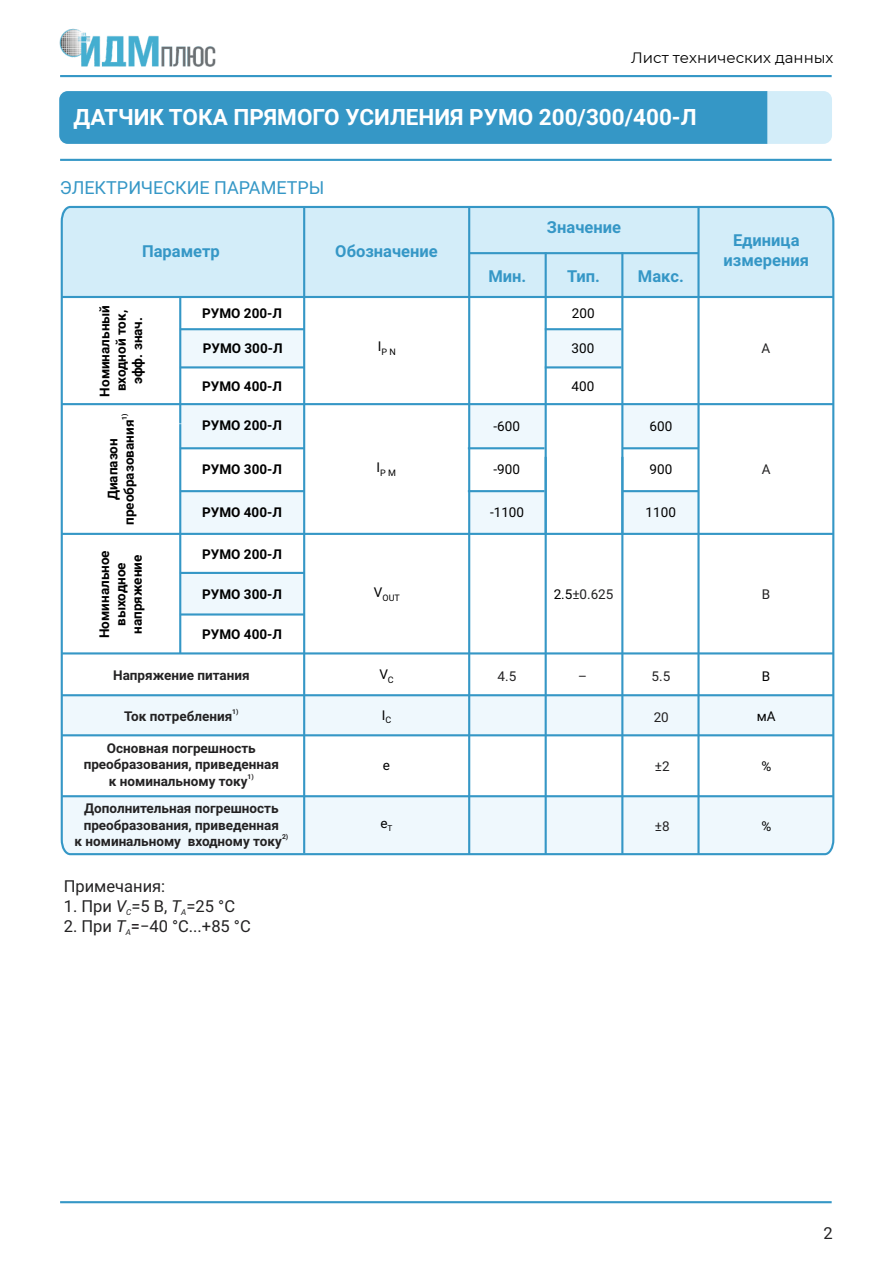
<style>
.page{position:relative;width:893px;height:1263px;background:#fff}
.page>*{position:absolute;margin:0;border:0;box-sizing:border-box;transform-origin:0 0}
.t1{font:700 22.5px "Roboto";color:#fff}
.t2{font:18px "Roboto";color:#3597c6}
.t3{font:700 16.5px/19.8px "Roboto";color:#3597c6;text-align:center}
.t4{font:16.5px "Roboto";color:#232223}
.t5{font:15px "Montserrat";color:#000}
.t6{font:700 13.5px/16.2px "Roboto";color:#232223;text-align:center}
.t7{font:700 13.5px/16.2px "Roboto";color:#000;text-align:center}
.t8{font:13.5px "Roboto";color:#000}
.t9{font:13.5px "Roboto";color:#232223}
.t10{font:13.5px "Calibri";color:#232223}
.t11{font:9px "Roboto";color:#000}
.t12{font:700 6.75px "Roboto";color:#232223}
.t13{font:700 6.75px "Roboto";color:#000}
.s1{color:#000}
.s2{font-style:italic}
.s3{color:#070105}
</style>
<div class="page">
<hr style="left:60px;top:75px;width:772px;height:2px;background:#3597c6">
<hr style="left:60px;top:159px;width:772px;height:2px;background:#3597c6">
<hr style="left:60px;top:1201px;width:772px;height:2px;background:#3597c6">
<svg style="left:59px;top:91px;width:773px;height:53px;background:#439eca"></svg>
<img style="left:59px;top:29px;width:157px;height:38px">
<svg style="left:60px;top:205px;width:775px;height:651px"></svg>
<hr style="left:470px;top:252px;width:228px;height:2px;background:#3597c6">
<hr style="left:61px;top:296px;width:772px;height:2px;background:#3597c6">
<hr style="left:62px;top:403px;width:771px;height:2px;background:#3597c6">
<hr style="left:697px;top:207px;width:3px;height:647px;background:#3597c6">
<hr style="left:468px;top:206px;width:2px;height:648px;background:#3597c6">
<hr style="left:621px;top:252px;width:2px;height:282px;background:#3597c6">
<hr style="left:545px;top:252px;width:2px;height:282px;background:#3597c6">
<hr style="left:303px;top:207px;width:2px;height:646px;background:#3597c6">
<hr style="left:180px;top:328px;width:124px;height:2px;background:#3597c6">
<hr style="left:180px;top:366px;width:124px;height:2px;background:#3597c6">
<hr style="left:179px;top:297px;width:2px;height:126px;background:#3597c6">
<hr style="left:545px;top:328px;width:76px;height:2px;background:#3597c6">
<hr style="left:545px;top:366px;width:76px;height:2px;background:#3597c6">
<hr style="left:180px;top:447px;width:124px;height:2px;background:#3597c6">
<hr style="left:180px;top:490px;width:124px;height:2px;background:#3597c6">
<hr style="left:179px;top:424px;width:2px;height:111px;background:#3597c6">
<hr style="left:62px;top:533px;width:771px;height:2px;background:#3597c6">
<hr style="left:62px;top:694px;width:771px;height:2px;background:#3597c6">
<hr style="left:180px;top:572px;width:124px;height:2px;background:#3597c6">
<hr style="left:180px;top:613px;width:124px;height:2px;background:#3597c6">
<hr style="left:179px;top:535px;width:2px;height:119px;background:#3597c6">
<hr style="left:62px;top:652px;width:771px;height:2px;background:#3597c6">
<hr style="left:621px;top:457px;width:2px;height:397px;background:#3597c6">
<hr style="left:545px;top:457px;width:2px;height:397px;background:#3597c6">
<hr style="left:62px;top:734px;width:771px;height:2px;background:#3597c6">
<hr style="left:62px;top:795px;width:771px;height:2px;background:#3597c6">
<p class="t5" style="left:631px;top:48px;width:204px">Лист технических данных</p>
<h1 class="t1" style="left:73px;top:108px;width:625px">ДАТЧИК ТОКА ПРЯМОГО УСИЛЕНИЯ РУМО 200/300/400-Л</h1>
<h2 class="t2" style="left:60px;top:180px;width:266px">ЭЛЕКТРИЧЕСКИЕ ПАРАМЕТРЫ</h2>
<p class="t3" style="left:142px;top:243px;width:79px">Параметр</p>
<p class="t3" style="left:335px;top:243px;width:104px">Обозначение</p>
<p class="t7" style="left:98px;top:397px;width:93px;rotate:-90deg">Номинальный входной ток, эфф. знач.</p>
<p class="t13" style="left:122px;top:420px;width:8px;rotate:-90deg">1)</p>
<p class="t7" style="left:122px;top:525px;width:106px;rotate:-90deg">преобразования</p>
<p class="t7" style="left:106px;top:500px;width:64px;rotate:-90deg">Диапазон</p>
<p class="t7" style="left:98px;top:638px;width:89px;rotate:-90deg">Номинальное выходное напряжение</p>
<p class="t7" style="left:202px;top:307px;width:81px">РУМО 200-Л</p>
<p class="t7" style="left:203px;top:341px;width:81px">РУМО 300-Л</p>
<p class="t7" style="left:202px;top:379px;width:81px">РУМО 400-Л</p>
<p class="t7" style="left:202px;top:418px;width:81px">РУМО 200-Л</p>
<p class="t7" style="left:202px;top:462px;width:81px">РУМО 300-Л</p>
<p class="t7" style="left:202px;top:506px;width:81px">РУМО 400-Л</p>
<p class="t7" style="left:202px;top:547px;width:81px">РУМО 200-Л</p>
<p class="t7" style="left:202px;top:588px;width:81px">РУМО 300-Л</p>
<p class="t7" style="left:202px;top:627px;width:81px">РУМО 400-Л</p>
<p class="t11" style="left:378px;top:348px;width:20px"><sup>I</sup>P N</p>
<p class="t11" style="left:377px;top:469px;width:21px"><sup>I</sup>P M</p>
<p class="t11" style="left:374px;top:594px;width:27px"><sup>V</sup>OUT</p>
<p class="t3" style="left:547px;top:219px;width:76px">Значение</p>
<p class="t3" style="left:488px;top:268px;width:39px">Мин.</p>
<p class="t3" style="left:567px;top:268px;width:35px">Тип.</p>
<p class="t3" style="left:638px;top:268px;width:47px">Макс.</p>
<p class="t8" style="left:572px;top:308px;width:24px">200</p>
<p class="t8" style="left:493px;top:421px;width:28px">-600</p>
<p class="t8" style="left:572px;top:343px;width:24px">300</p>
<p class="t8" style="left:572px;top:381px;width:24px">400</p>
<p class="t8" style="left:649px;top:421px;width:24px">600</p>
<p class="t8" style="left:493px;top:464px;width:28px">-900</p>
<p class="t8" style="left:649px;top:464px;width:24px">900</p>
<p class="t8" style="left:490px;top:507px;width:36px">-1100</p>
<p class="t8" style="left:646px;top:507px;width:32px">1100</p>
<p class="t3" style="left:724px;top:232px;width:87px">Единица измерения</p>
<p class="t9" style="left:761px;top:343px;width:10px">А</p>
<p class="t9" style="left:762px;top:464px;width:10px">А</p>
<p class="t9" style="left:554px;top:589px;width:61px"><span class="s1">2.5</span>±0.625</p>
<p class="t9" style="left:762px;top:589px;width:10px">В</p>
<p class="t6" style="left:113px;top:668px;width:138px">Напряжение питания</p>
<p class="t8" style="left:379px;top:669px;width:16px">V<sub>C</sub></p>
<p class="t10" style="left:579px;top:669px;width:8px">–</p>
<p class="t8" style="left:762px;top:671px;width:10px">В</p>
<p class="t9" style="left:498px;top:670px;width:20px">4.5</p>
<p class="t9" style="left:652px;top:670px;width:20px">5.5</p>
<p class="t12" style="left:232px;top:709px;width:8px">1)</p>
<p class="t6" style="left:124px;top:710px;width:109px">Ток потребления</p>
<p class="t8" style="left:382px;top:709px;width:11px">I<sub>C</sub></p>
<p class="t8" style="left:757px;top:711px;width:20px">мA</p>
<p class="t6" style="left:84px;top:742px;width:197px">Основная погрешность преобразования, приведенная</p>
<p class="t12" style="left:248px;top:774px;width:8px">1)</p>
<p class="t6" style="left:109px;top:774px;width:140px">к номинальному току</p>
<p class="t9" style="left:654px;top:711px;width:17px">20</p>
<p class="t8" style="left:383px;top:759px;width:9px">e</p>
<p class="t8" style="left:761px;top:761px;width:11px">%</p>
<p class="t9" style="left:655px;top:761px;width:16px">±2</p>
<p class="t6" style="left:84px;top:802px;width:197px;text-align:left">Дополнительная погрешность преобразования, приведенная</p>
<p class="t12" style="left:282px;top:834px;width:8px">2)</p>
<p class="t6" style="left:74px;top:834px;width:209px">к номинальному входному току</p>
<p class="t4" style="left:64px;top:880px;width:103px">Примечания:</p>
<p class="t4" style="left:64px;top:899px;width:173px">1. При <span class="s2">V</span><sub>C</sub>=5 В, <span class="s2">T</span><sub>A</sub>=25 °C</p>
<p class="t4" style="left:64px;top:919px;width:189px">2. При <span class="s2">T</span><sub>A</sub><span class="s3">=</span>−40 °C...+85 °C</p>
<p class="t8" style="left:380px;top:818px;width:14px">e<sub>T</sub></p>
<p class="t9" style="left:655px;top:821px;width:16px">±8</p>
<p class="t8" style="left:761px;top:821px;width:11px">%</p>
<p class="t4" style="left:823px;top:1226px;width:11px">2</p>
</div>
